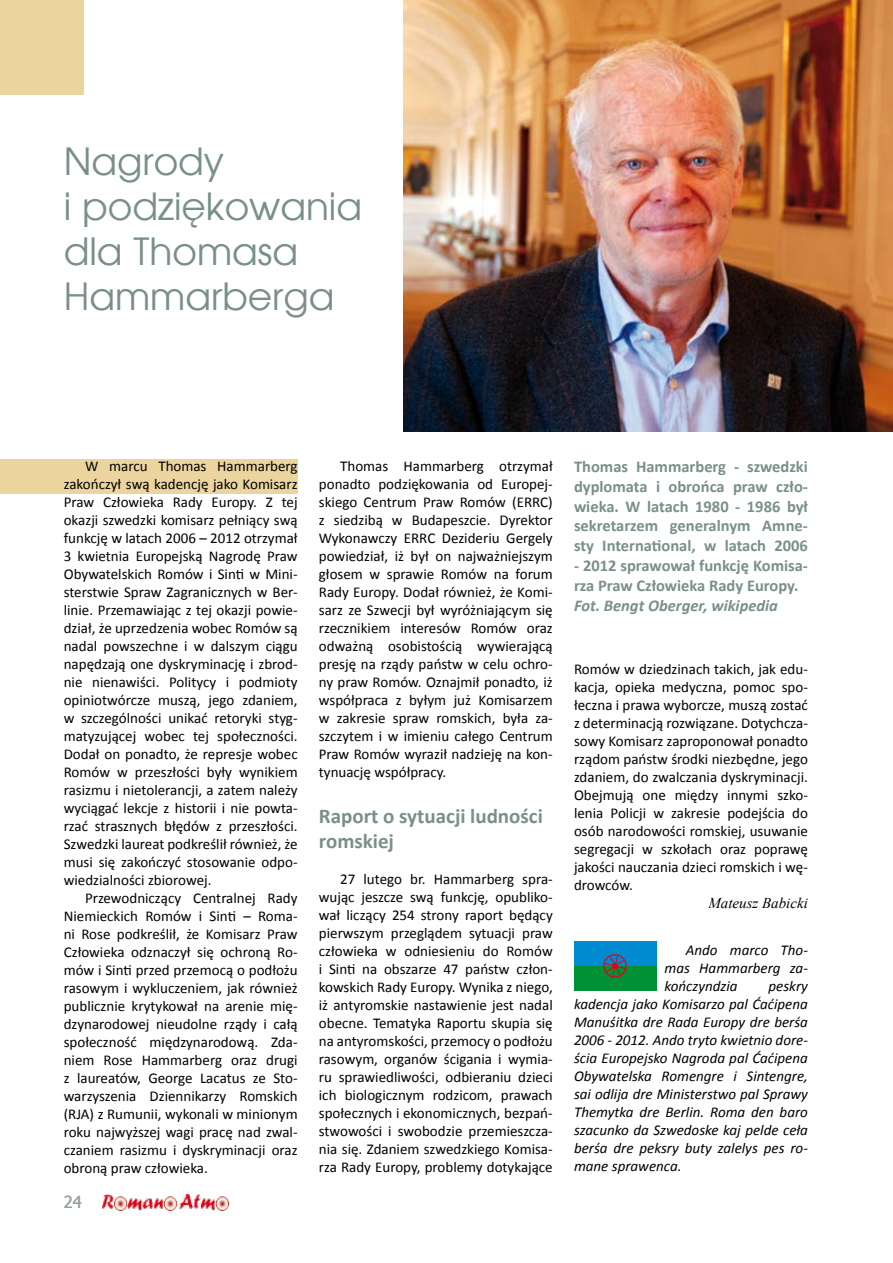
<style>
.page{position:relative;width:893px;height:1263px;background:#fff}
.page>*{position:absolute;margin:0;border:0;box-sizing:border-box;transform-origin:0 0}
.t1{font:37.5px/45px "Avalon";color:#799088}
.t2{font:700 21px/25.2px "Calibri";color:#799088}
.t3{font:700 16.5px/19.8px "Calibri";color:#799088;text-align:justify}
.t4{font:italic 700 16.5px "Calibri";color:#799088}
.t5{font:16.5px "Tahoma";color:#99a1a6}
.t6{font:15px/18px "Calibri";color:#000;text-align:justify}
.t7{font:italic 15px/18px "Calibri";color:#000;text-align:justify}
.t8{font:italic 15px "Times New Roman";color:#000}
</style>
<div class="page">
<img style="left:103px;top:1195px;width:125px;height:15px">
<div style="left:0;top:460px;width:298px;height:34px;background:#ecd49e"></div>
<img style="left:404px;top:0;width:489px;height:431px">
<div style="left:0;top:0;width:84px;height:95px;background:#ecd49e"></div>
<div style="left:574px;top:941px;width:82px;height:25px;background:#008bd0"></div>
<div style="left:574px;top:966px;width:82px;height:25px;background:#009036"></div>
<svg style="left:603px;top:954px;width:24px;height:24px"></svg>
<h1 class="t1" style="left:64px;top:139px;width:300px">Nagrody<br>i podziękowania dla Thomasa<br>Hammarberga</h1>
<p class="t6" style="left:64px;top:456px;width:235px;text-indent:21px">W marcu Thomas Hammarberg zakończył swą kadencję jako Komisarz Praw Człowieka Rady Europy. Z tej okazji szwedzki komisarz pełniący swą funkcję w latach 2006 – 2012 otrzymał 3 kwietnia Europejską Nagrodę Praw Obywatelskich Romów i Sinti w Mini&shy;sterstwie Spraw Zagranicznych w Ber&shy;linie. Przemawiając z tej okazji powie&shy;dział, że uprzedzenia wobec Romów są nadal powszechne i w dalszym ciągu napędzają one dyskryminację i zbrod&shy;nie nienawiści. Politycy i podmioty opiniotwórcze muszą, jego zdaniem, w szczególności unikać retoryki styg&shy;matyzującej wobec tej społeczności.<br>Dodał on ponadto, że represje wobec Romów w przeszłości były wynikiem rasizmu i nietolerancji, a zatem należy wyciągać lekcje z historii i nie powta&shy;rzać strasznych błędów z przeszłości.<br>Szwedzki laureat podkreślił również, że musi się zakończyć stosowanie odpo&shy;wiedzialności zbiorowej.</p>
<p class="t6" style="left:64px;top:888px;width:235px;text-indent:21px">Przewodniczący Centralnej Rady Niemieckich Romów i Sinti – Roma&shy;ni Rose podkreślił, że Komisarz Praw Człowieka odznaczył się ochroną Ro&shy;mów i Sinti przed przemocą o podłożu rasowym i wykluczeniem, jak również publicznie krytykował na arenie mię&shy;dzynarodowej nieudolne rządy i całą społeczność międzynarodową. Zda&shy;niem Rose Hammarberg oraz drugi z laureatów, George Lacatus ze Sto&shy;warzyszenia Dziennikarzy Romskich (RJA) z Rumunii, wykonali w minionym roku najwyższej wagi pracę nad zwal&shy;czaniem rasizmu i dyskryminacji oraz obroną praw człowieka.</p>
<p class="t5" style="left:64px;top:1190px;width:10px">24</p>
<p class="t6" style="left:319px;top:456px;width:235px;text-indent:21px">Thomas Hammarberg otrzymał ponadto podziękowania od Europej&shy;skiego Centrum Praw Romów (ERRC) z siedzibą w Budapeszcie. Dyrektor Wykonawczy ERRC Dezideriu Gergely powiedział, iż był on najważniejszym głosem w sprawie Romów na forum Rady Europy. Dodał również, że Komi&shy;sarz ze Szwecji był wyróżniającym się rzecznikiem interesów Romów oraz odważną osobistością wywierającą presję na rządy państw w celu ochro&shy;ny praw Romów. Oznajmił ponadto, iż współpraca z byłym już Komisarzem w zakresie spraw romskich, była za&shy;szczytem i w imieniu całego Centrum Praw Romów wyraził nadzieję na kon&shy;tynuację współpracy.</p>
<h2 class="t2" style="left:319px;top:802px;width:225px">Raport o sytuacji ludności romskiej</h2>
<p class="t6" style="left:319px;top:869px;width:235px;text-indent:21px">27 lutego br. Hammarberg spra&shy;wując jeszcze swą funkcję, opubliko&shy;wał liczący 254 strony raport będący pierwszym przeglądem sytuacji praw człowieka w odniesieniu do Romów i Sinti na obszarze 47 państw człon&shy;kowskich Rady Europy. Wynika z niego, iż antyromskie nastawienie jest nadal obecne. Tematyka Raportu skupia się na antyromskości, przemocy o podłożu rasowym, organów ścigania i wymia&shy;ru sprawiedliwości, odbieraniu dzieci ich biologicznym rodzicom, prawach społecznych i ekonomicznych, bezpań&shy;stwowości i swobodzie przemieszcza&shy;nia się. Zdaniem szwedzkiego Komisa&shy;rza Rady Europy, problemy dotykające</p>
<p class="t3" style="left:574px;top:456px;width:235px">Thomas Hammarberg - szwedzki dyplomata i obrońca praw czło&shy;wieka. W latach 1980 - 1986 był sekretarzem generalnym Amne&shy;sty International, w latach 2006</p>
<p class="t3" style="left:574px;top:555px;width:235px">- 2012 sprawował funkcję Komisa&shy;rza Praw Człowieka Rady Europy.</p>
<p class="t4" style="left:574px;top:595px;width:205px">Fot. Bengt Oberger, wikipedia</p>
<p class="t6" style="left:574px;top:659px;width:235px">Romów w dziedzinach takich, jak edu&shy;kacja, opieka medyczna, pomoc spo&shy;łeczna i prawa wyborcze, muszą zostać z determinacją rozwiązane. Dotychcza&shy;sowy Komisarz zaproponował ponadto rządom państw środki niezbędne, jego zdaniem, do zwalczania dyskryminacji.<br>Obejmują one między innymi szko&shy;lenia Policji w zakresie podejścia do osób narodowości romskiej, usuwanie segregacji w szkołach oraz poprawę jakości nauczania dzieci romskich i wę&shy;drowców.</p>
<p class="t8" style="left:708px;top:892px;width:101px">Mateusz Babicki</p>
<p class="t7" style="left:664px;top:941px;width:145px;text-indent:21px">Ando marco Tho&shy;mas Hammarberg za&shy;kończyndzia</p>
<p class="t7" style="left:574px;top:977px;width:235px;text-indent:194px">peskry kadencja jako Komisarzo pal Ćaćipena Manuśitka dre Rada Europy dre berśa 2006 - 2012. Ando tryto kwietnio dore&shy;ścia Europejsko Nagroda pal Ćaćipena Obywatelska Romengre i Sintengre, sai odlija dre Ministerstwo pal Sprawy Themytka dre Berlin. Roma den baro szacunko da Szwedoske kaj pelde ceła berśa dre peksry buty zalelys pes ro&shy;mane sprawenca.</p>
</div>
